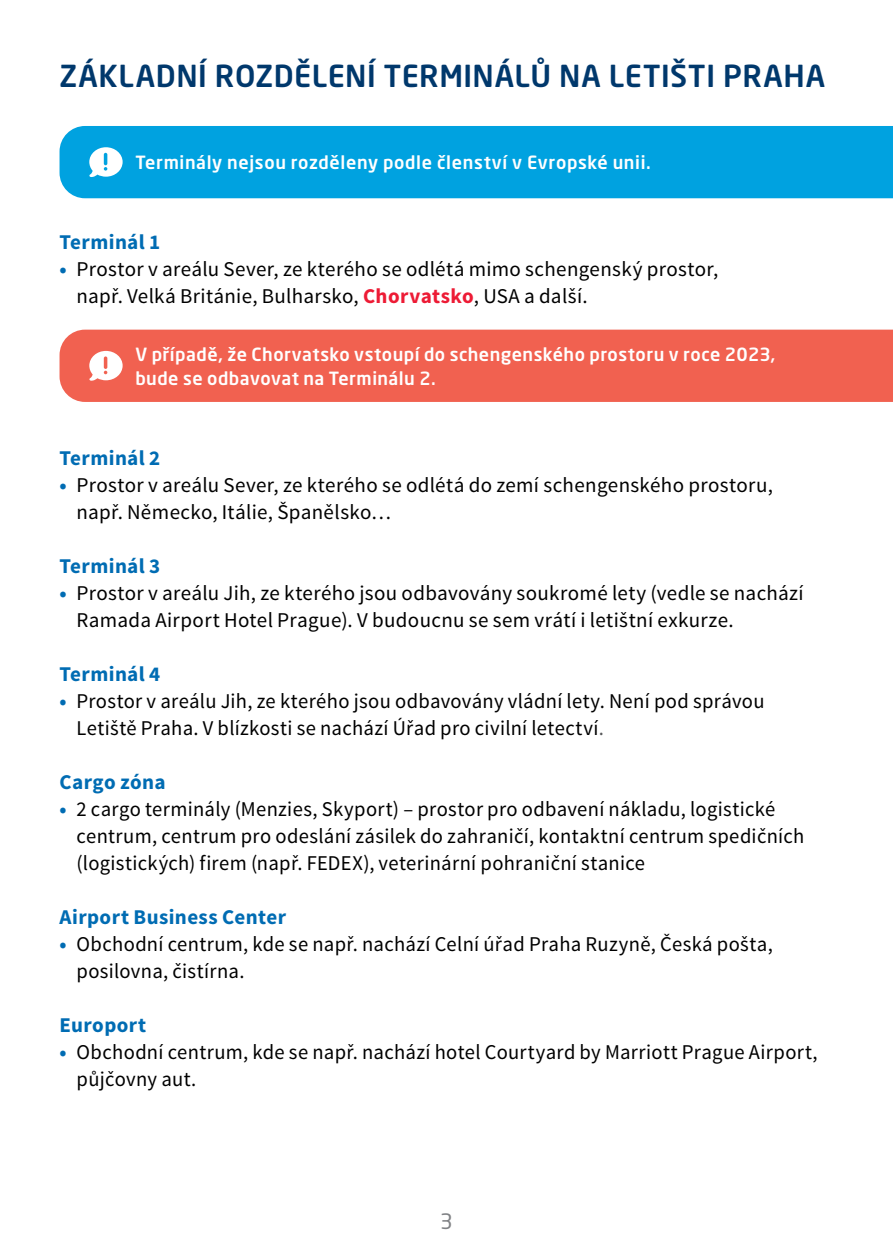
<style>
.page{position:relative;width:893px;height:1259px;background:#fff}
.page>*{position:absolute;margin:0;border:0;box-sizing:border-box;transform-origin:0 0}
.Nadpis-H1{font:500 30px "Neo Sans Pro LP";letter-spacing:.02em;color:#00386c}
.t1{font:21px/27px "Source Sans Pro";letter-spacing:.015em;color:#000}
.Nadpis-H3{font:700 21px "Source Sans Pro";letter-spacing:.02em;color:#006cb3}
.t2{font:21px "Neo Sans Pro LP";color:#808285}
.bunka-info{font:500 18px/24px "Neo Sans Pro LP";letter-spacing:.03em;color:#fff}
.s1{font-weight:700;color:#006cb3}
.s2{font-weight:700;color:#ed1b35}
.s3{color:#58595b}
</style>
<div class="page">
<div style="left:60px;top:330px;width:833px;height:72px;background:#f16150"></div>
<svg style="left:89px;top:351px;width:34px;height:30px"></svg>
<div style="left:60px;top:126px;width:833px;height:72px;background:#00a2e0"></div>
<svg style="left:89px;top:147px;width:34px;height:30px"></svg>
<p class="Nadpis-H1" style="left:60px;top:57px;width:767px">ZÁKLADNÍ ROZDĚLENÍ TERMINÁLŮ NA LETIŠTI PRAHA</p>
<p class="bunka-info" style="left:135px;top:150px;width:517px">Terminály nejsou rozděleny podle členství v Evropské unii.</p>
<p class="Nadpis-H3" style="left:60px;top:228px;width:102px">Terminál 1</p>
<p class="t1" style="left:77px;top:255px;width:643px;text-indent:-17px"><span class="s1">•</span> Prostor v areálu Sever, ze kterého se odlétá mimo schengenský prostor, např. Velká Británie, Bulharsko, <span class="s2">Chorvatsko</span>, USA a další.</p>
<p class="bunka-info" style="left:135px;top:342px;width:642px">V případě, že Chorvatsko vstoupí do schengenského prostoru v roce 2023, bude se odbavovat na Terminálu 2.</p>
<p class="Nadpis-H3" style="left:60px;top:444px;width:102px">Terminál 2</p>
<p class="t1" style="left:77px;top:471px;width:698px;text-indent:-17px"><span class="s1">•</span> Prostor v areálu Sever, ze kterého se odlétá do zemí schengenského prostoru, např. Německo, Itálie, Španělsko…</p>
<p class="Nadpis-H3" style="left:60px;top:552px;width:102px">Terminál 3</p>
<p class="t1" style="left:77px;top:579px;width:729px;text-indent:-17px"><span class="s1">•</span> Prostor v areálu Jih, ze kterého jsou odbavovány soukromé lety (vedle se nachází<br>Ramada Airport Hotel Prague). V budoucnu se sem vrátí i letištní exkurze.</p>
<p class="Nadpis-H3" style="left:60px;top:660px;width:102px">Terminál 4</p>
<p class="t1" style="left:77px;top:687px;width:690px;text-indent:-17px"><span class="s1">•</span> Prostor v areálu Jih, ze kterého jsou odbavovány vládní lety. Není pod správou<br>Letiště Praha. V blízkosti se nachází Úřad pro civilní letectví<span class="s3">.</span></p>
<p class="Nadpis-H3" style="left:60px;top:768px;width:108px">Cargo zóna</p>
<p class="t1" style="left:77px;top:795px;width:729px;text-indent:-17px"><span class="s1">•</span> 2 cargo terminály (Menzies, Skyport) – prostor pro odbavení nákladu, logistické centrum, centrum pro odeslání zásilek do zahraničí, kontaktní centrum spedičních (logistických) firem (např. FEDEX), veterinární pohraniční stanice</p>
<p class="Nadpis-H3" style="left:60px;top:903px;width:228px">Airport Business Center</p>
<p class="t1" style="left:77px;top:930px;width:698px;text-indent:-17px"><span class="s1">•</span> Obchodní centrum, kde se např. nachází Celní úřad Praha Ruzyně, Česká pošta, posilovna, čistírna.</p>
<p class="Nadpis-H3" style="left:60px;top:1011px;width:88px">Europort</p>
<p class="t1" style="left:77px;top:1038px;width:743px;text-indent:-17px"><span class="s1">•</span> Obchodní centrum, kde se např. nachází hotel Courtyard by Marriott Prague Airport, půjčovny aut.</p>
<p class="t2" style="left:440px;top:1208px;width:14px">3</p>
</div>
